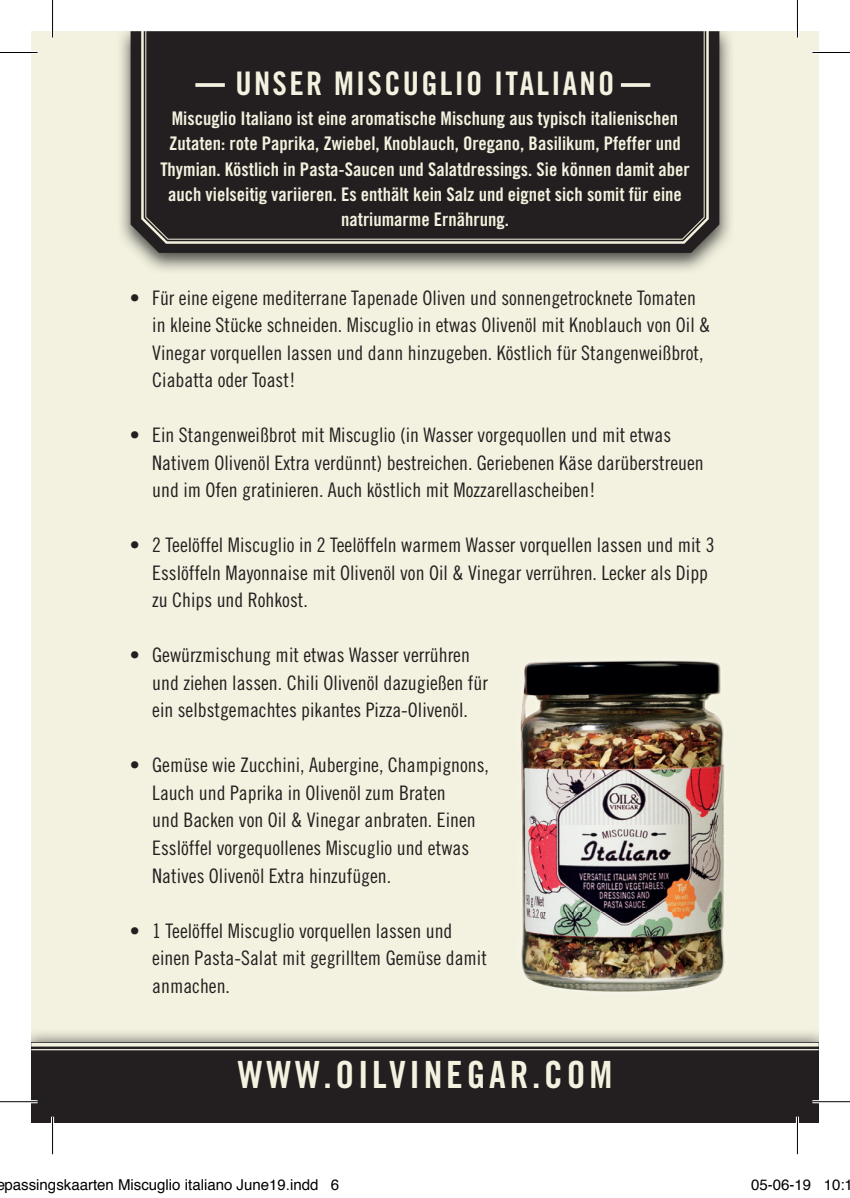
<style>
.page{position:relative;width:850px;height:1198px;background:#fff}
.page>*{position:absolute;margin:0;border:0;box-sizing:border-box;transform-origin:0 0}
.t1{font:37.5px "Trade Gothic LT Std Bd Cn 20";letter-spacing:.1em;color:#f3f1df}
.t2{font:32.5px "Trade Gothic LT Std Bd Cn 20";letter-spacing:.07em;color:#f3f1df}
.t3{font:20px/27.5px "Trade Gothic LT Std Cn 18";color:#231f20}
.t4{font:18.75px/25px "Trade Gothic LT Std Bd Cn 20";color:#f3f1df;text-align:center}
.t5{font:15px "Helvetica";color:#000}
</style>
<div class="page">
<div style="left:31px;top:31px;width:787px;height:1092px;background:#f3f1df"></div>
<img style="left:120px;top:31px;width:611px;height:240px">
<svg style="left:130px;top:31px;width:589px;height:222px;background:#302c2c"></svg>
<svg style="left:140px;top:31px;width:570px;height:215px"></svg>
<div style="left:145px;top:31px;width:559px;height:209px;background:#231f20"></div>
<div style="left:31px;top:1043px;width:787px;height:80px;background:#231f20"></div>
<svg style="left:31px;top:1042px;width:787px;height:4px;background:#c8c6b8"></svg>
<hr style="left:31px;top:1049px;width:787px;height:1px;background:#f3f1df">
<svg style="left:195px;top:83px;width:30px;height:4px"></svg>
<svg style="left:620px;top:83px;width:30px;height:4px"></svg>
<img style="left:520px;top:660px;width:205px;height:333px">
<hr style="left:0;top:51px;width:38px;height:3px;background:#fff">
<hr style="left:812px;top:51px;width:37px;height:3px;background:#fff">
<hr style="left:0;top:1100px;width:38px;height:3px;background:#fff">
<hr style="left:812px;top:1100px;width:37px;height:3px;background:#fff">
<hr style="left:51px;top:0;width:3px;height:37px;background:#fff">
<hr style="left:51px;top:1116px;width:3px;height:38px;background:#fff">
<hr style="left:795px;top:0;width:3px;height:37px;background:#fff">
<hr style="left:795px;top:1116px;width:3px;height:38px;background:#fff">
<hr style="left:0;top:52px;width:38px;height:1px;background:#000">
<hr style="left:812px;top:52px;width:37px;height:1px;background:#000">
<hr style="left:0;top:1101px;width:38px;height:1px;background:#000">
<hr style="left:812px;top:1101px;width:37px;height:1px;background:#000">
<hr style="left:52px;top:0;width:1px;height:37px;background:#000">
<hr style="left:52px;top:1116px;width:1px;height:38px;background:#000">
<hr style="left:796px;top:0;width:1px;height:37px;background:#000">
<hr style="left:796px;top:1116px;width:1px;height:38px;background:#000">
<h2 class="t2" style="left:235px;top:64px;width:380px">UNSER MISCUGLIO ITALIANO</h2>
<p class="t4" style="left:160px;top:106px;width:530px">Miscuglio Italiano ist eine aromatische Mischung aus typisch italienischen Zutaten: rote Paprika, Zwiebel, Knoblauch, Oregano, Basilikum, Pfeffer und Thymian. Köstlich in Pasta-Saucen und Salatdressings. Sie können damit aber auch vielseitig variieren. Es enthält kein Salz und eignet sich somit für eine natriumarme Ernährung.</p>
<p class="t3" style="left:152px;top:284px;width:559px;text-indent:-22px">• Für eine eigene mediterrane Tapenade Oliven und sonnengetrocknete Tomaten in kleine Stücke schneiden. Miscuglio in etwas Olivenöl mit Knoblauch von Oil &amp; Vinegar vorquellen lassen und dann hinzugeben. Köstlich für Stangenweißbrot, Ciabatta oder Toast!</p>
<p class="t3" style="left:152px;top:421px;width:552px;text-indent:-22px">• Ein Stangenweißbrot mit Miscuglio (in Wasser vorgequollen und mit etwas<br>Nativem Olivenöl Extra verdünnt) bestreichen. Geriebenen Käse darüberstreuen und im Ofen gratinieren. Auch köstlich mit Mozzarellascheiben!</p>
<p class="t3" style="left:152px;top:531px;width:563px;text-indent:-22px">• 2 Teelöffel Miscuglio in 2 Teelöffeln warmem Wasser vorquellen lassen und mit 3<br>Esslöffeln Mayonnaise mit Olivenöl von Oil &amp; Vinegar verrühren. Lecker als Dipp zu Chips und Rohkost.</p>
<p class="t3" style="left:152px;top:641px;width:337px;text-indent:-22px">• Gewürzmischung mit etwas Wasser verrühren und ziehen lassen. Chili Olivenöl dazugießen für ein selbstgemachtes pikantes Pizza-Olivenöl.</p>
<p class="t3" style="left:152px;top:751px;width:338px;text-indent:-22px">• Gemüse wie Zucchini, Aubergine, Champignons, Lauch und Paprika in Olivenöl zum Braten<br>und Backen von Oil &amp; Vinegar anbraten. Einen Esslöffel vorgequollenes Miscuglio und etwas Natives Olivenöl Extra hinzufügen.</p>
<p class="t3" style="left:152px;top:916px;width:336px;text-indent:-22px">• 1 Teelöffel Miscuglio vorquellen lassen und einen Pasta-Salat mit gegrilltem Gemüse damit anmachen.</p>
<h1 class="t1" style="left:237px;top:1051px;width:376px">WWW.OILVINEGAR.COM</h1>
<p class="t5" style="left:-4px;top:1173px;width:344px">epassingskaarten Miscuglio italiano June19.indd 6</p>
<p class="t5" style="left:750px;top:1173px;width:103px">05-06-19 10:1</p>
</div>
